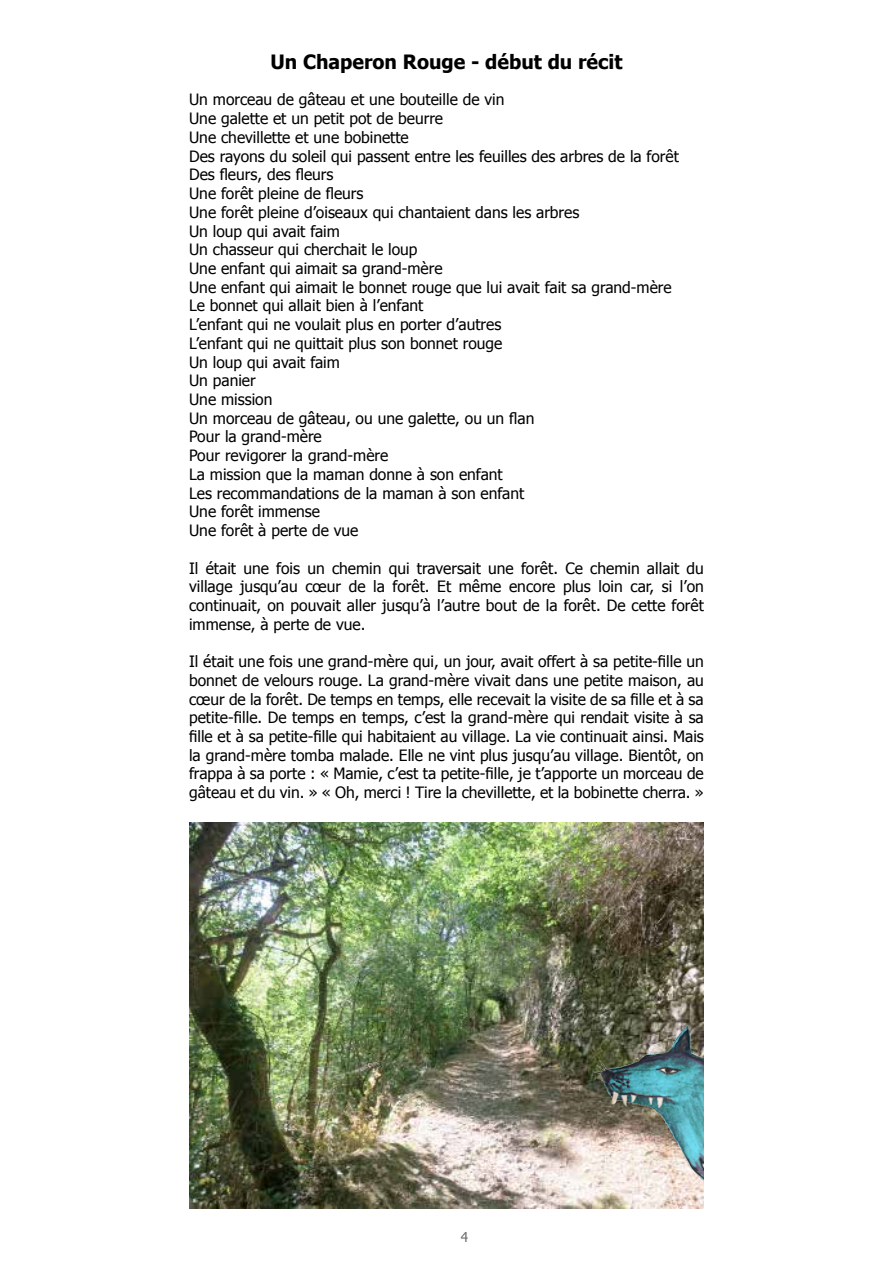
<style>
.page{position:relative;width:893px;height:1263px;background:#fff}
.page>*{position:absolute;margin:0;border:0;box-sizing:border-box;transform-origin:0 0}
.t1{font:700 19.65px "Tahoma";color:#000}
.t2{font:15.6px/18.8px "Tahoma";color:#000;text-align:justify}
.t3{font:13.65px "Tahoma";color:#6d6e71}
</style>
<div class="page">
<img style="left:189px;top:823px;width:515px;height:386px">
<img style="left:589px;top:1019px;width:115px;height:190px">
<p class="t1" style="left:270px;top:48px;width:353px">Un Chaperon Rouge - début du récit</p>
<p class="t2" style="left:189px;top:90px;width:491px;text-align:left">Un morceau de gâteau et une bouteille de vin<br>Une galette et un petit pot de beurre<br>Une chevillette et une bobinette<br>Des rayons du soleil qui passent entre les feuilles des arbres de la forêt Des fleurs, des fleurs<br>Une forêt pleine de fleurs<br>Une forêt pleine d’oiseaux qui chantaient dans les arbres<br>Un loup qui avait faim<br>Un chasseur qui cherchait le loup<br>Une enfant qui aimait sa grand-mère<br>Une enfant qui aimait le bonnet rouge que lui avait fait sa grand-mère Le bonnet qui allait bien à l’enfant<br>L’enfant qui ne voulait plus en porter d’autres<br>L’enfant qui ne quittait plus son bonnet rouge<br>Un loup qui avait faim<br>Un panier<br>Une mission<br>Un morceau de gâteau, ou une galette, ou un flan<br>Pour la grand-mère<br>Pour revigorer la grand-mère<br>La mission que la maman donne à son enfant<br>Les recommandations de la maman à son enfant<br>Une forêt immense<br>Une forêt à perte de vue</p>
<p class="t2" style="left:189px;top:558px;width:516px">Il était une fois un chemin qui traversait une forêt. Ce chemin allait du village jusqu’au cœur de la forêt. Et même encore plus loin car, si l’on continuait, on pouvait aller jusqu’à l’autre bout de la forêt. De cette forêt immense, à perte de vue.</p>
<p class="t2" style="left:189px;top:651px;width:516px">Il était une fois une grand-mère qui, un jour, avait offert à sa petite-fille un bonnet de velours rouge. La grand-mère vivait dans une petite maison, au cœur de la forêt. De temps en temps, elle recevait la visite de sa fille et à sa petite-fille. De temps en temps, c’est la grand-mère qui rendait visite à sa fille et à sa petite-fille qui habitaient au village. La vie continuait ainsi. Mais la grand-mère tomba malade. Elle ne vint plus jusqu’au village. Bientôt, on frappa à sa porte : « Mamie, c’est ta petite-fille, je t’apporte un morceau de gâteau et du vin. » « Oh, merci ! Tire la chevillette, et la bobinette cherra. »</p>
<p class="t3" style="left:461px;top:1228px;width:9px">4</p>
</div>
